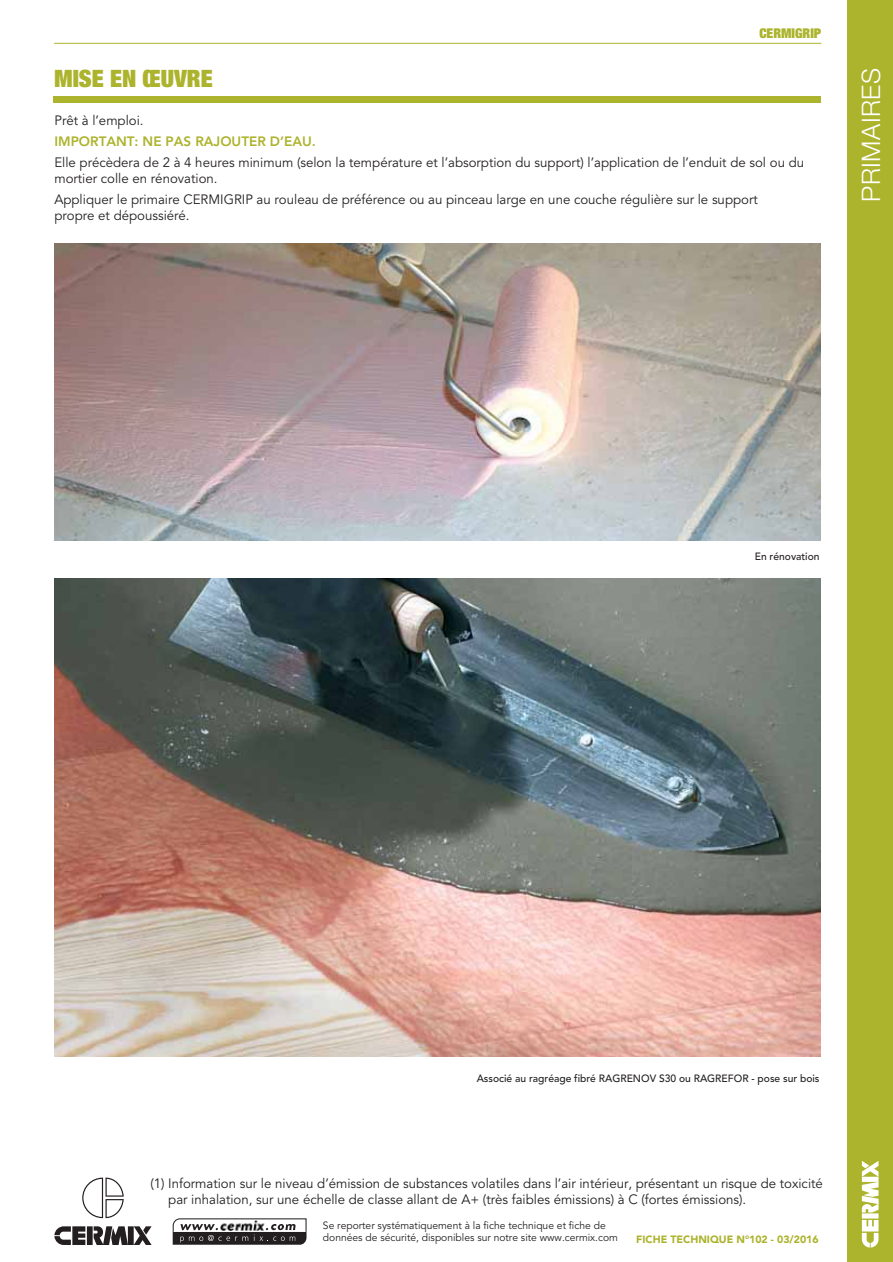
<style>
.page{position:relative;width:893px;height:1262px;background:#fff}
.page>*{position:absolute;margin:0;border:0;box-sizing:border-box;transform-origin:0 0}
.t1{font:300 25.5px "Helvetica Neue";letter-spacing:.02em;color:#fff}
.t2{font:900 expanded 24px "Helvetica Neue";color:#acb32c}
.t3{font:13.5px/16.5px "Avenir";color:#231f20}
.t4{font:800 13.5px "Avenir";color:#acb32c}
.t5{font:900 expanded 13.5px "Helvetica Neue";color:#acb32c}
.t6{font:10.5px/12px "Avenir";color:#231f20}
.t7{font:500 10.5px "Avenir";color:#231f20}
.t8{font:900 10.5px "Avenir";color:#acb32c}
</style>
<div class="page">
<hr style="left:54px;top:43px;width:767px;height:1px;background:#acb32c">
<div style="left:847px;top:0;width:46px;height:1262px;background:#acb32c"></div>
<svg style="left:862px;top:1161px;width:16px;height:86px"></svg>
<svg style="left:173px;top:1218px;width:134px;height:27px"></svg>
<svg style="left:54px;top:1226px;width:98px;height:19px"></svg>
<svg style="left:82px;top:1177px;width:42px;height:41px"></svg>
<img style="left:54px;top:578px;width:766px;height:479px">
<img style="left:54px;top:243px;width:766px;height:297px">
<div style="left:53px;top:96px;width:768px;height:7px;background:#acb32c"></div>
<h2 class="t2" style="left:54px;top:70px;width:160px">MISE EN ŒUVRE</h2>
<p class="t5" style="left:759px;top:28px;width:63px">CERMIGRIP</p>
<p class="t3" style="left:54px;top:113px;width:91px">Prêt à l’emploi.</p>
<p class="t4" style="left:54px;top:135px;width:263px">IMPORTANT: NE PAS RAJOUTER D’EAU.</p>
<p class="t3" style="left:54px;top:155px;width:751px">Elle précèdera de 2 à 4 heures minimum (selon la température et l’absorption du support) l’application de l’enduit de sol ou du mortier colle en rénovation.</p>
<p class="t3" style="left:54px;top:192px;width:705px">Appliquer le primaire CERMIGRIP au rouleau de préférence ou au pinceau large en une couche régulière sur le support propre et dépoussiéré.</p>
<h1 class="t1" style="left:862px;top:202px;width:135px;rotate:-90deg">PRIMAIRES</h1>
<p class="t7" style="left:755px;top:551px;width:66px">En rénovation</p>
<p class="t7" style="left:477px;top:1073px;width:344px">Associé au ragréage fibré RAGRENOV S30 ou RAGREFOR - pose sur bois</p>
<p class="t3" style="left:168px;top:1176px;width:656px;text-indent:-18px">(1) Information sur le niveau d’émission de substances volatiles dans l’air intérieur, présentant un risque de toxicité par inhalation, sur une échelle de classe allant de A+ (très faibles émissions) à C (fortes émissions).</p>
<p class="t6" style="left:323px;top:1220px;width:296px">Se reporter systématiquement à la fiche technique et fiche de données de sécurité, disponibles sur notre site www.cermix.com</p>
<p class="t8" style="left:636px;top:1234px;width:184px">FICHE TECHNIQUE N°102 - 03/2016</p>
</div>
